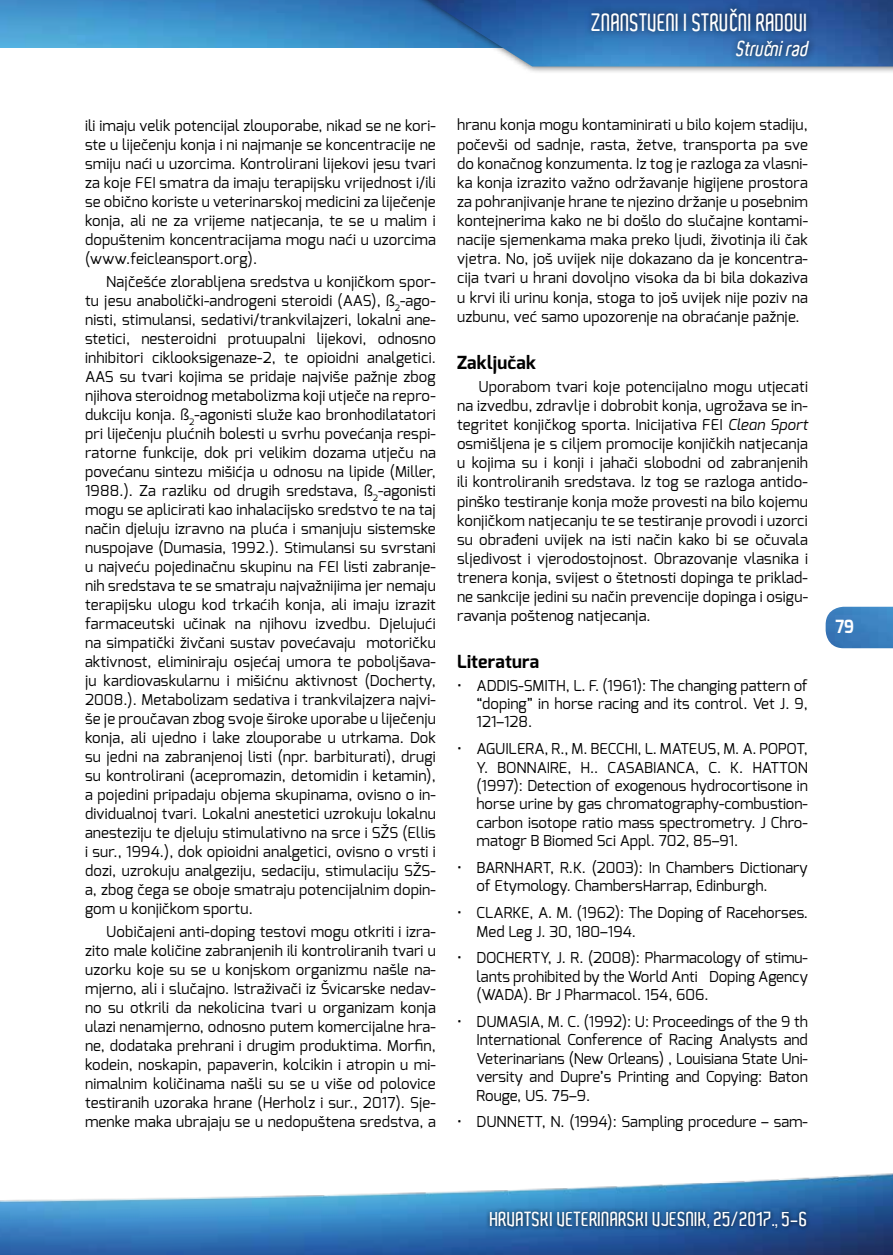
<style>
.page{position:relative;width:893px;height:1255px;background:#fff}
.page>*{position:absolute;margin:0;border:0;box-sizing:border-box;transform-origin:0 0}
.t1{font:600 24px "Aldo";color:#fff;scale:.9 1}
.t2{font:italic 600 21px "Aldo";color:#fff;scale:.9 1}
.t3{font:600 19.5px "Aldo";color:#fff}
.t4{font:700 18.15px "Exo";color:#fff;scale:.9 1}
.t5{font:700 18px "Exo";letter-spacing:.01em;color:#000}
.t6{font:15px/19px "Exo";color:#000;text-align:justify}
.s1{font-family:"Libel Suit";font-weight:400;font-size:22.5px}
.s2{font-family:"Libel Suit";font-weight:400;font-size:18.45px}
.s3{font-style:italic}
</style>
<div class="page">
<img style="left:0;top:0;width:388px;height:47px">
<div style="left:388px;top:0;width:505px;height:75px;background:#000;opacity:.75"></div>
<img style="left:395px;top:0;width:498px;height:66px">
<img style="left:0;top:1173px;width:893px;height:81px">
<img style="left:826px;top:606px;width:67px;height:42px">
<div style="left:486px;top:1207px;width:325px;height:25px;background:#000;opacity:.75"></div>
<div style="left:584px;top:1px;width:233px;height:62px;background:#000;opacity:.75"></div>
<h1 class="t1" style="left:592px;top:9px;width:242px">ZNANSTVENI I STRU<span class="s1">Č</span>NI RADOVI</h1>
<h2 class="t2" style="left:736px;top:37px;width:87px">Stru<span class="s2">č</span>nirad</h2>
<p class="t6" style="left:85px;top:116px;width:352px">ili imaju velik potencijal zlouporabe, nikad se ne kori&shy;ste u liječenju konja i ni najmanje se koncentracije ne smiju naći u uzorcima. Kontrolirani lijekovi jesu tvari za koje FEI smatra da imaju terapijsku vrijednost i/ili se obično koriste u veterinarskoj medicini za liječenje konja, ali ne za vrijeme natjecanja, te se u malim i dopuštenim koncentracijama mogu naći u uzorcima (www.feicleansport.org).</p>
<p class="t6" style="left:85px;top:272px;width:352px;text-indent:21px">Najčešće zlorabljena sredstva u konjičkom spor&shy;tu jesu anabolički-androgeni steroidi (AAS), ß<sub>2</sub>-ago&shy;nisti, stimulansi, sedativi/trankvilajzeri, lokalni ane&shy;stetici, nesteroidni protuupalni lijekovi, odnosno inhibitori ciklooksigenaze-2, te opioidni analgetici.<br>AAS su tvari kojima se pridaje najviše pažnje zbog njihova steroidnog metabolizma koji utječe na repro&shy;dukciju konja. ß<sub>2</sub>-agonisti služe kao bronhodilatatori pri liječenju plućnih bolesti u svrhu povećanja respi&shy;ratorne funkcije, dok pri velikim dozama utječu na povećanu sintezu mišićja u odnosu na lipide (Miller, 1988.). Za razliku od drugih sredstava, ß<sub>2</sub>-agonisti mogu se aplicirati kao inhalacijsko sredstvo te na taj način djeluju izravno na pluća i smanjuju sistemske nuspojave (Dumasia, 1992.). Stimulansi su svrstani u najveću pojedinačnu skupinu na FEI listi zabranje&shy;nih sredstava te se smatraju najvažnijima jer nemaju terapijsku ulogu kod trkaćih konja, ali imaju izrazit farmaceutski učinak na njihovu izvedbu. Djelujući na simpatički živčani sustav povećavaju motoričku aktivnost, eliminiraju osjećaj umora te poboljšava&shy;ju kardiovaskularnu i mišićnu aktivnost (Docherty, 2008.). Metabolizam sedativa i trankvilajzera najvi&shy;še je proučavan zbog svoje široke uporabe u liječenju konja, ali ujedno i lake zlouporabe u utrkama. Dok su jedni na zabranjenoj listi (npr. barbiturati), drugi su kontrolirani (acepromazin, detomidin i ketamin), a pojedini pripadaju objema skupinama, ovisno o in&shy;dividualnoj tvari. Lokalni anestetici uzrokuju lokalnu anesteziju te djeluju stimulativno na srce i SŽS (Ellis i sur., 1994.), dok opioidni analgetici, ovisno o vrsti i dozi, uzrokuju analgeziju, sedaciju, stimulaciju SŽS&shy;a, zbog čega se oboje smatraju potencijalnim dopin&shy;gom u konjičkom sportu.</p>
<p class="t6" style="left:85px;top:922px;width:352px;text-indent:21px">Uobičajeni anti-doping testovi mogu otkriti i izra&shy;zito male količine zabranjenih ili kontroliranih tvari u uzorku koje su se u konjskom organizmu našle na&shy;mjerno, ali i slučajno. Istraživači iz Švicarske nedav&shy;no su otkrili da nekolicina tvari u organizam konja ulazi nenamjerno, odnosno putem komercijalne hra&shy;ne, dodataka prehrani i drugim produktima. Morfin, kodein, noskapin, papaverin, kolcikin i atropin u mi&shy;nimalnim količinama našli su se u više od polovice testiranih uzoraka hrane (Herholz i sur., 2017). Sje&shy;menke maka ubrajaju se u nedopuštena sredstva, a</p>
<p class="t6" style="left:457px;top:115px;width:352px">hranu konja mogu kontaminirati u bilo kojem stadiju, počevši od sadnje, rasta, žetve, transporta pa sve do konačnog konzumenta. Iz tog je razloga za vlasni&shy;ka konja izrazito važno održavanje higijene prostora za pohranjivanje hrane te njezino držanje u posebnim kontejnerima kako ne bi došlo do slučajne kontami&shy;nacije sjemenkama maka preko ljudi, životinja ili čak vjetra. No, još uvijek nije dokazano da je koncentra&shy;cija tvari u hrani dovoljno visoka da bi bila dokaziva u krvi ili urinu konja, stoga to još uvijek nije poziv na uzbunu, već samo upozorenje na obraćanje pažnje.</p>
<p class="t5" style="left:457px;top:350px;width:80px">Zaključak</p>
<p class="t6" style="left:457px;top:377px;width:352px;text-indent:21px">Uporabom tvari koje potencijalno mogu utjecati na izvedbu, zdravlje i dobrobit konja, ugrožava se in&shy;tegritet konjičkog sporta. Inicijativa FEI <span class="s3">Clean Sport </span>osmišljena je s ciljem promocije konjičkih natjecanja u kojima su i konji i jahači slobodni od zabranjenih ili kontroliranih sredstava. Iz tog se razloga antido&shy;pinško testiranje konja može provesti na bilo kojemu konjičkom natjecanju te se testiranje provodi i uzorci su obrađeni uvijek na isti način kako bi se očuvala sljedivost i vjerodostojnost. Obrazovanje vlasnika i trenera konja, svijest o štetnosti dopinga te priklad&shy;ne sankcije jedini su način prevencije dopinga i osigu&shy;ravanja poštenog natjecanja.</p>
<p class="t5" style="left:457px;top:650px;width:84px">Literatura</p>
<p class="t6" style="left:477px;top:676px;width:333px;line-height:18.3px;text-indent:-20px">• ADDIS-SMITH, L. F. (1961): The changing pattern of “doping” in horse racing and its control. Vet J. 9, 121–128.</p>
<p class="t6" style="left:477px;top:739px;width:333px;line-height:18.3px;text-indent:-20px">• AGUILERA, R., M. BECCHI, L. MATEUS, M. A. POPOT, Y. BONNAIRE, H.. CASABIANCA, C. K. HATTON (1997): Detection of exogenous hydrocortisone in horse urine by gas chromatography-combustion&shy;carbon isotope ratio mass spectrometry. J Chro&shy;matogr B Biomed Sci Appl. 702, 85–91.</p>
<p class="t6" style="left:477px;top:858px;width:333px;line-height:18.3px;text-indent:-20px">• BARNHART, R.K. (2003): In Chambers Dictionary of Etymology. ChambersHarrap, Edinburgh.</p>
<p class="t6" style="left:477px;top:903px;width:333px;line-height:18.3px;text-indent:-20px">• CLARKE, A. M. (1962): The Doping of Racehorses.<br>Med Leg J. 30, 180–194.</p>
<p class="t6" style="left:477px;top:948px;width:333px;line-height:18.3px;text-indent:-20px">• DOCHERTY, J. R. (2008): Pharmacology of stimu&shy;lants prohibited by the World Anti Doping Agency (WADA). Br J Pharmacol. 154, 606.</p>
<p class="t6" style="left:477px;top:1012px;width:333px;line-height:18.3px;text-indent:-20px">• DUMASIA, M. C. (1992): U: Proceedings of the 9 th International Conference of Racing Analysts and Veterinarians (New Orleans) , Louisiana State Uni&shy;versity and Dupre’s Printing and Copying: Baton Rouge, US. 75–9.</p>
<p class="t6" style="left:457px;top:1112px;width:352px">• DUNNETT, N. (1994): Sampling procedure – sam-</p>
<p class="t4" style="left:835px;top:614px;width:22px">79</p>
<h3 class="t3" style="left:490px;top:1207px;width:319px">HRVATSKI VETERINARSKI VJESNIK, 25/2017., 5-6</h3>
</div>
